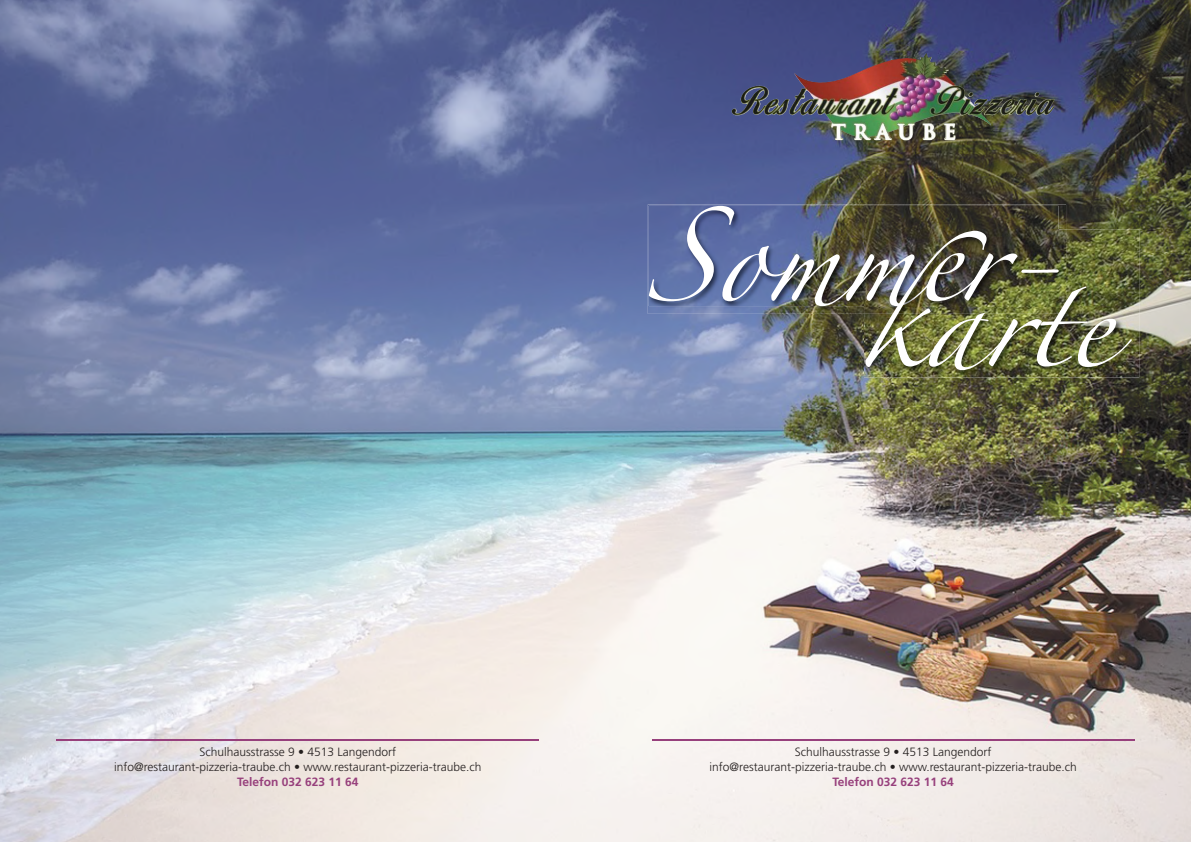
<style>
.page{position:relative;width:1191px;height:842px;background:#fff}
.page>*{position:absolute;margin:0;border:0;box-sizing:border-box;transform-origin:0 0}
.t1{font:85px/65.7px "Zapfino";color:#fff}
.t2{font:300 12px/15px "Frutiger";color:#241f1f;text-align:center}
.t3{font:700 12px "Frutiger";color:#97407c}
</style>
<div class="page">
<img style="left:0;top:0;width:1191px;height:842px">
<img style="left:930px;top:57px;width:57px;height:62px">
<img style="left:648px;top:204px;width:418px;height:110px">
<img style="left:649px;top:206px;width:409px;height:100px">
<img style="left:864px;top:229px;width:275px;height:149px">
<img style="left:864px;top:229px;width:202px;height:85px">
<img style="left:864px;top:229px;width:194px;height:77px">
<hr style="left:652px;top:740px;width:482px;height:1px;background:#97407c">
<hr style="left:57px;top:740px;width:482px;height:1px;background:#97407c">
<p class="t2" style="left:114px;top:745px;width:369px">Schulhausstrasse 9 • 4513 Langendorf info@restaurant-pizzeria-traube.ch • www.restaurant-pizzeria-traube.ch</p>
<p class="t3" style="left:237px;top:777px;width:123px">Telefon 032 623 11 64</p>
<h1 class="t1" style="left:860px;top:238px;width:253px;text-indent:-216px">Sommer&shy;karte</h1>
<p class="t2" style="left:709px;top:745px;width:369px">Schulhausstrasse 9 • 4513 Langendorf info@restaurant-pizzeria-traube.ch • www.restaurant-pizzeria-traube.ch</p>
<p class="t3" style="left:832px;top:777px;width:123px">Telefon 032 623 11 64</p>
</div>
